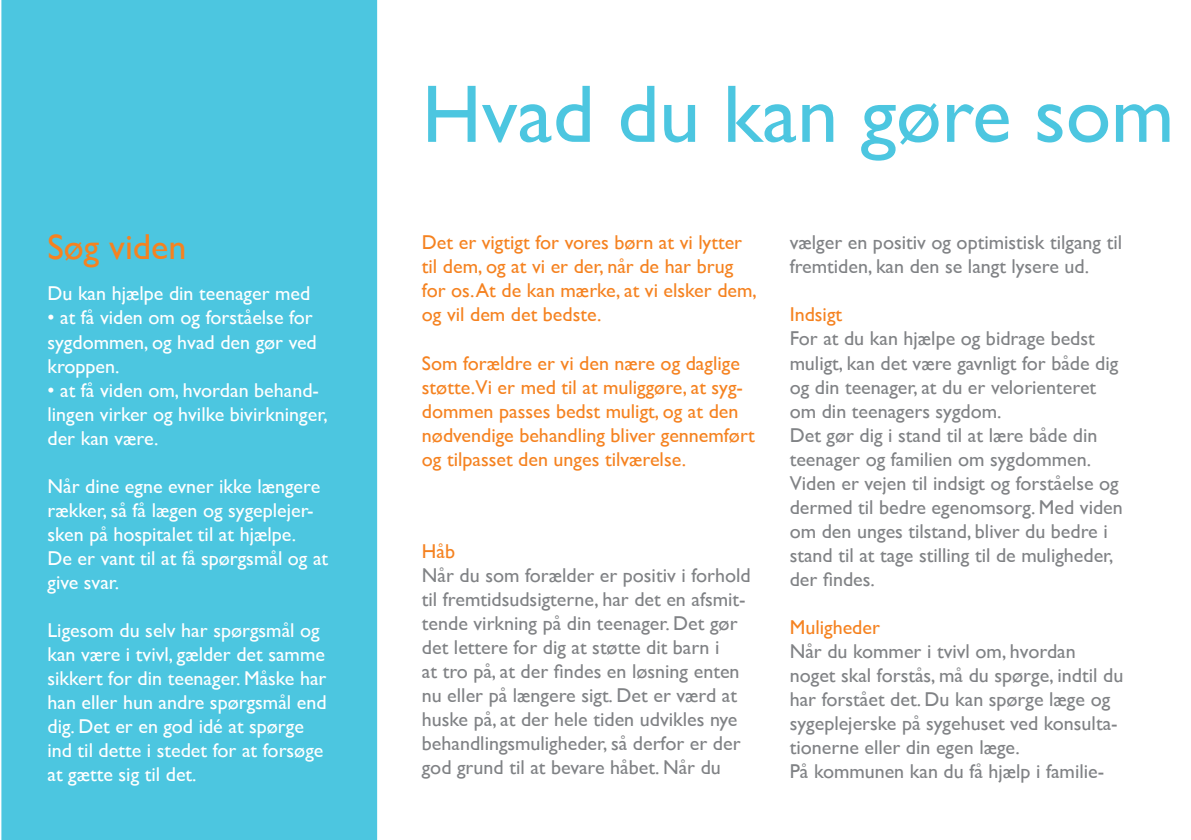
<style>
.page{position:relative;width:1191px;height:840px;background:#fff}
.page>*{position:absolute;margin:0;border:0;box-sizing:border-box;transform-origin:0 0}
.t1{font:82px "Gill Sans";color:#4cc6e0}
.t2{font:36px "Gill Sans";color:#f58220}
.t3{font:20px/24px "Gill Sans";color:#808285}
.t4{font:20px/24px "Gill Sans";color:#fff}
.t5{font:20px/24px "Gill Sans";color:#f58220}
</style>
<div class="page">
<div style="left:1px;top:0;width:376px;height:839px;background:#4cc6e0"></div>
<p class="t2" style="left:47px;top:225px;width:140px">Søg viden</p>
<p class="t4" style="left:47px;top:281px;width:264px">Du kan hjælpe din teenager med</p>
<p class="t4" style="left:47px;top:305px;width:271px">• at få viden om og forståelse for sygdommen, og hvad den gør ved kroppen.</p>
<p class="t4" style="left:47px;top:377px;width:282px">• at få viden om, hvordan behand&shy;lingen virker og hvilke bivirkninger, der kan være.</p>
<p class="t4" style="left:47px;top:473px;width:282px">Når dine egne evner ikke længere rækker, så få lægen og sygeplejer&shy;sken på hospitalet til at hjælpe.<br>De er vant til at få spørgsmål og at give svar.</p>
<p class="t4" style="left:47px;top:617px;width:281px">Ligesom du selv har spørgsmål og kan være i tvivl, gælder det samme sikkert for din teenager. Måske har han eller hun andre spørgsmål end dig. Det er en god idé at spørge ind til dette i stedet for at forsøge at gætte sig til det.</p>
<p class="t1" style="left:422px;top:66px;width:754px">Hvad du kan gøre som</p>
<p class="t5" style="left:422px;top:230px;width:336px">Det er vigtigt for vores børn at vi lytter til dem, og at vi er der, når de har brug for os. At de kan mærke, at vi elsker dem, og vil dem det bedste.</p>
<p class="t5" style="left:422px;top:350px;width:334px">Som forældre er vi den nære og daglige støtte.Vi er med til at muliggøre, at syg&shy;dommen passes bedst muligt, og at den nødvendige behandling bliver gennemført og tilpasset den unges tilværelse.</p>
<p class="t5" style="left:422px;top:538px;width:35px">Håb</p>
<p class="t3" style="left:422px;top:562px;width:330px">Når du som forælder er positiv i forhold til fremtidsudsigterne, har det en afsmit&shy;tende virkning på din teenager. Det gør det lettere for dig at støtte dit barn i<br>at tro på, at der findes en løsning enten nu eller på længere sigt. Det er værd at huske på, at der hele tiden udvikles nye behandlingsmuligheder, så derfor er der god grund til at bevare håbet. Når du</p>
<p class="t3" style="left:789px;top:230px;width:334px">vælger en positiv og optimistisk tilgang til fremtiden, kan den se langt lysere ud.</p>
<p class="t5" style="left:789px;top:302px;width:54px">Indsigt</p>
<p class="t3" style="left:789px;top:326px;width:330px">For at du kan hjælpe og bidrage bedst muligt, kan det være gavnligt for både dig og din teenager, at du er velorienteret om din teenagers sygdom.</p>
<p class="t3" style="left:789px;top:422px;width:309px">Det gør dig i stand til at lære både din teenager og familien om sygdommen.</p>
<p class="t3" style="left:789px;top:470px;width:335px">Viden er vejen til indsigt og forståelse og dermed til bedre egenomsorg. Med viden om den unges tilstand, bliver du bedre i stand til at tage stilling til de muligheder, der findes.</p>
<p class="t5" style="left:789px;top:614px;width:92px">Muligheder</p>
<p class="t3" style="left:789px;top:638px;width:335px">Når du kommer i tvivl om, hvordan noget skal forstås, må du spørge, indtil du har forstået det. Du kan spørge læge og sygeplejerske på sygehuset ved konsulta&shy;tionerne eller din egen læge.</p>
<p class="t3" style="left:789px;top:758px;width:316px">På kommunen kan du få hjælp i familie-</p>
</div>
